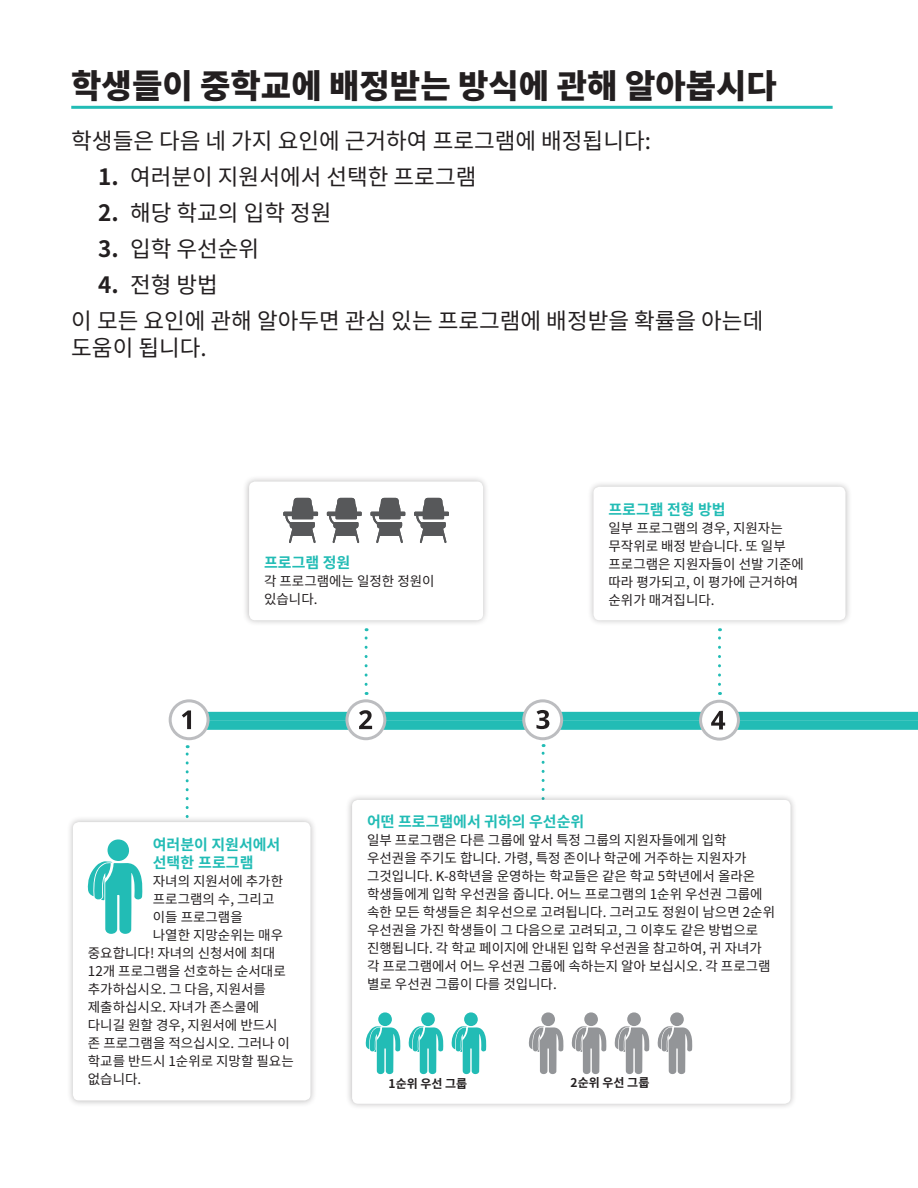
<style>
.page{position:relative;width:918px;height:1188px;background:#fff}
.page>*{position:absolute;margin:0;border:0;box-sizing:border-box;transform-origin:0 0}
.fob_-_a-Head{font:900 33px "Noto Sans CJ Kkr";color:#231f20}
.body{font:22.5px/27px "Noto Sans CJ Kkr";color:#231f20}
.t1{font:700 15px/18px "Noto Sans CJ Kkr";color:#22bcb5}
.body-2{font:13.5px/18px "Noto Sans CJ Kkr";color:#231f20}
.t2{font:700 12px "Noto Sans CJ Kkr";color:#231f20}
.s1{font-weight:700}
</style>
<div class="page">
<hr style="left:71px;top:106px;width:762px;height:3px;background:#22bcb5">
<svg style="left:169px;top:628px;width:749px;height:88px"></svg>
<svg style="left:169px;top:716px;width:749px;height:92px"></svg>
<div style="left:170px;top:701px;width:38px;height:38px;background:#fff;border-radius:50%"></div>
<div style="left:169px;top:699px;width:41px;height:41px;border:3px solid #bcbdc0;border-radius:50%"></div>
<svg style="left:182px;top:710px;width:9px;height:19px"></svg>
<div style="left:524px;top:701px;width:38px;height:38px;background:#fff;border-radius:50%"></div>
<div style="left:522px;top:699px;width:41px;height:41px;border:3px solid #bcbdc0;border-radius:50%"></div>
<svg style="left:537px;top:710px;width:12px;height:19px"></svg>
<div style="left:347px;top:701px;width:38px;height:38px;background:#fff;border-radius:50%"></div>
<div style="left:345px;top:699px;width:41px;height:41px;border:3px solid #bcbdc0;border-radius:50%"></div>
<svg style="left:359px;top:710px;width:13px;height:19px"></svg>
<div style="left:243px;top:475px;width:247px;height:152px;background:#231f20;opacity:.3"></div>
<div style="left:249px;top:482px;width:234px;height:138px;background:#fff;border-radius:6px"></div>
<svg style="left:414px;top:498px;width:35px;height:45px"></svg>
<svg style="left:370px;top:498px;width:35px;height:45px"></svg>
<svg style="left:327px;top:498px;width:35px;height:45px"></svg>
<svg style="left:283px;top:498px;width:35px;height:45px"></svg>
<svg style="left:365px;top:628px;width:3px;height:56px"></svg>
<svg style="left:186px;top:745px;width:3px;height:71px"></svg>
<div style="left:67px;top:816px;width:250px;height:291px;background:#231f20;opacity:.3"></div>
<div style="left:73px;top:822px;width:237px;height:278px;background:#fff;border-radius:6px"></div>
<div style="left:108px;top:839px;width:21px;height:22px;background:#22bcb5;border-radius:50%"></div>
<svg style="left:87px;top:861px;width:56px;height:73px"></svg>
<svg style="left:542px;top:744px;width:3px;height:50px"></svg>
<div style="left:346px;top:794px;width:451px;height:317px;background:#231f20;opacity:.3"></div>
<div style="left:352px;top:800px;width:439px;height:304px;background:#fff;border-radius:6px"></div>
<div style="left:701px;top:701px;width:37px;height:38px;background:#fff;border-radius:50%"></div>
<div style="left:699px;top:700px;width:41px;height:41px;border:3px solid #bcbdc0;border-radius:50%"></div>
<svg style="left:711px;top:711px;width:14px;height:18px"></svg>
<div style="left:587px;top:480px;width:265px;height:147px;background:#231f20;opacity:.3"></div>
<div style="left:594px;top:487px;width:252px;height:133px;background:#fff;border-radius:6px"></div>
<svg style="left:718px;top:628px;width:3px;height:56px"></svg>
<div style="left:670px;top:1012px;width:14px;height:14px;background:#939598;border-radius:50%"></div>
<svg style="left:657px;top:1026px;width:35px;height:48px"></svg>
<div style="left:627px;top:1012px;width:14px;height:14px;background:#939598;border-radius:50%"></div>
<svg style="left:614px;top:1026px;width:35px;height:48px"></svg>
<div style="left:584px;top:1012px;width:14px;height:14px;background:#939598;border-radius:50%"></div>
<svg style="left:571px;top:1026px;width:36px;height:48px"></svg>
<div style="left:541px;top:1012px;width:14px;height:14px;background:#939598;border-radius:50%"></div>
<svg style="left:528px;top:1026px;width:36px;height:48px"></svg>
<div style="left:464px;top:1012px;width:14px;height:14px;background:#22bcb5;border-radius:50%"></div>
<svg style="left:451px;top:1026px;width:35px;height:48px"></svg>
<div style="left:421px;top:1012px;width:14px;height:14px;background:#22bcb5;border-radius:50%"></div>
<svg style="left:408px;top:1026px;width:35px;height:48px"></svg>
<div style="left:378px;top:1012px;width:14px;height:14px;background:#22bcb5;border-radius:50%"></div>
<svg style="left:365px;top:1026px;width:35px;height:48px"></svg>
<p class="fob_-_a-Head" style="left:71px;top:68px;width:707px">학생들이 중학교에 배정받는 방식에 관해 알아봅시다</p>
<p class="body" style="left:71px;top:128px;width:581px">학생들은 다음 네 가지 요인에 근거하여 프로그램에 배정됩니다:</p>
<p class="body" style="left:98px;top:164px;width:380px"><span class="s1">1.</span> 여러분이 지원서에서 선택한 프로그램</p>
<p class="body" style="left:98px;top:200px;width:235px"><span class="s1">2.</span> 해당 학교의 입학 정원</p>
<p class="body" style="left:98px;top:236px;width:163px"><span class="s1">3.</span> 입학 우선순위</p>
<p class="body" style="left:98px;top:272px;width:121px"><span class="s1">4.</span> 전형 방법</p>
<p class="body" style="left:71px;top:308px;width:694px">이 모든 요인에 관해 알아두면 관심 있는 프로그램에 배정받을 확률을 아는데 도움이 됩니다.</p>
<p class="t1" style="left:264px;top:554px;width:88px">프로그램 정원</p>
<p class="body-2" style="left:264px;top:572px;width:172px">각 프로그램에는 일정한 정원이 있습니다.</p>
<p class="t1" style="left:609px;top:501px;width:119px">프로그램 전형 방법</p>
<p class="body-2" style="left:609px;top:520px;width:197px">일부 프로그램의 경우, 지원자는 무작위로 배정 받습니다. 또 일부 프로그램은 지원자들이 선발 기준에 따라 평가되고, 이 평가에 근거하여 순위가 매겨집니다.</p>
<p class="t1" style="left:153px;top:836px;width:129px">여러분이 지원서에서 선택한 프로그램</p>
<p class="body-2" style="left:153px;top:873px;width:132px">자녀의 지원서에 추가한</p>
<p class="body-2" style="left:153px;top:891px;width:123px">프로그램의 수, 그리고</p>
<p class="body-2" style="left:153px;top:909px;width:91px">이들 프로그램을</p>
<p class="body-2" style="left:153px;top:927px;width:132px">나열한 지망순위는 매우</p>
<p class="body-2" style="left:88px;top:945px;width:189px">중요합니다! 자녀의 신청서에 최대</p>
<p class="body-2" style="left:88px;top:963px;width:199px">12개 프로그램을 선호하는 순서대로</p>
<p class="body-2" style="left:88px;top:981px;width:180px">추가하십시오. 그 다음, 지원서를</p>
<p class="body-2" style="left:88px;top:999px;width:173px">제출하십시오. 자녀가 존스쿨에</p>
<p class="body-2" style="left:88px;top:1017px;width:191px">다니길 원할 경우, 지원서에 반드시</p>
<p class="body-2" style="left:88px;top:1035px;width:204px">존 프로그램을 적으십시오. 그러나 이</p>
<p class="body-2" style="left:88px;top:1053px;width:207px">학교를 반드시 1순위로 지망할 필요는</p>
<p class="body-2" style="left:88px;top:1071px;width:55px">없습니다.</p>
<p class="t1" style="left:367px;top:813px;width:219px">어떤 프로그램에서 귀하의 우선순위</p>
<p class="body-2" style="left:367px;top:832px;width:410px">일부 프로그램은 다른 그룹에 앞서 특정 그룹의 지원자들에게 입학 우선권을 주기도 합니다. 가령, 특정 존이나 학군에 거주하는 지원자가 그것입니다. K-8학년을 운영하는 학교들은 같은 학교 5학년에서 올라온 학생들에게 입학 우선권을 줍니다. 어느 프로그램의 1순위 우선권 그룹에 속한 모든 학생들은 최우선으로 고려됩니다. 그러고도 정원이 남으면 2순위 우선권을 가진 학생들이 그 다음으로 고려되고, 그 이후도 같은 방법으로 진행됩니다. 각 학교 페이지에 안내된 입학 우선권을 참고하여, 귀 자녀가 각 프로그램에서 어느 우선권 그룹에 속하는지 알아 보십시오. 각 프로그램 별로 우선권 그룹이 다를 것입니다.</p>
<p class="t2" style="left:389px;top:1077px;width:80px">1순위 우선 그룹</p>
<p class="t2" style="left:571px;top:1076px;width:80px">2순위 우선 그룹</p>
</div>
